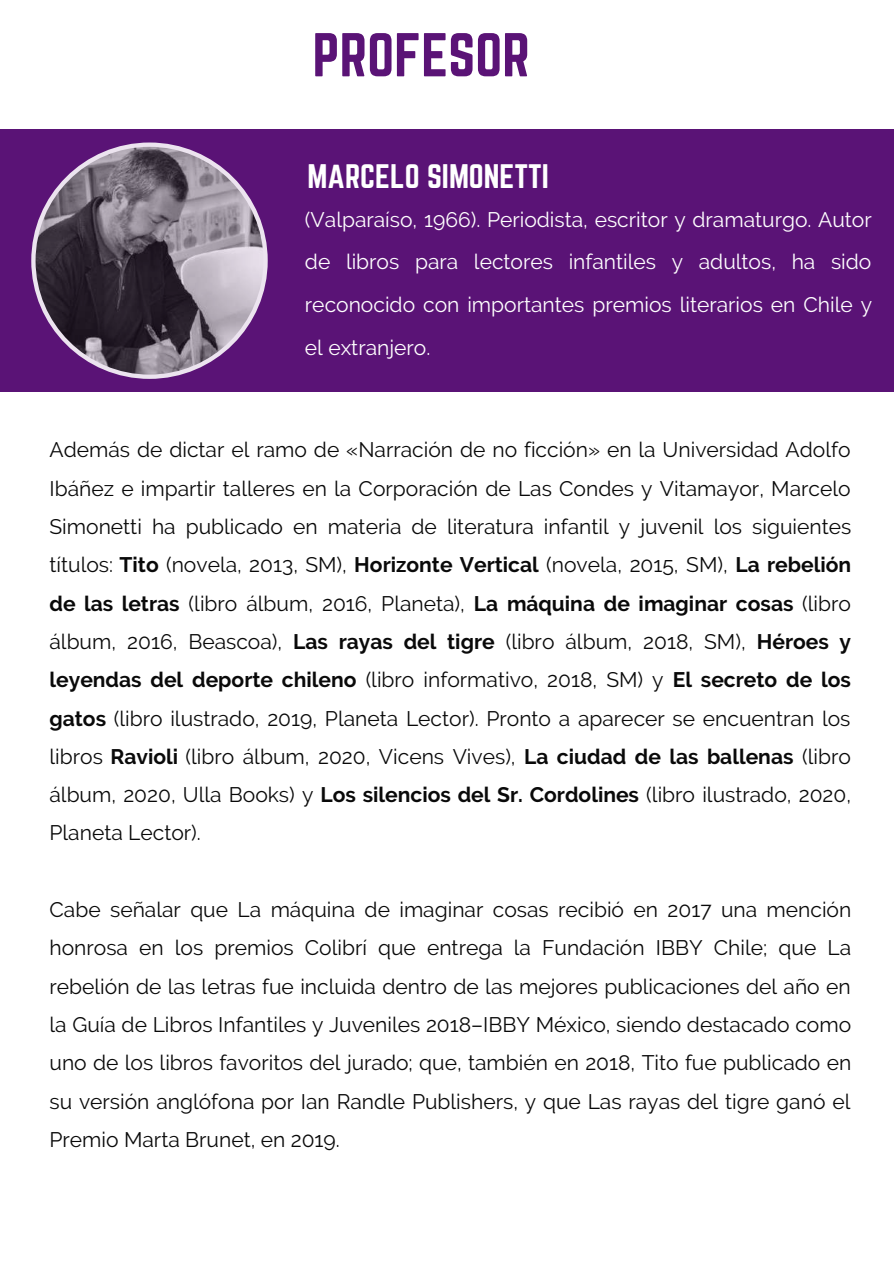
<style>
.page{position:relative;width:894px;height:1264px;background:#fff}
.page>*{position:absolute;margin:0;border:0;box-sizing:border-box;transform-origin:0 0}
.t1{font:54px "Norwester";color:#5a1376}
.t2{font:29.85px "Norwester";color:#fff}
.t3{font:21px/38.2px "Raleway";color:#000;text-align:justify}
.t4{font:21px/42.8px "Raleway";color:#fff;text-align:justify}
.s1{font-weight:700}
</style>
<div class="page">
<div style="left:0;top:129px;width:893px;height:263px;background:#5a1376"></div>
<svg style="left:31px;top:142px;width:236px;height:237px"></svg>
<h1 class="t1" style="left:312px;top:29px;width:219px">PROFESOR</h1>
<h2 class="t2" style="left:307px;top:162px;width:243px">MARCELO SIMONETTI</h2>
<p class="t4" style="left:305px;top:198px;width:568px">(Valparaíso, 1966). Periodista, escritor y dramaturgo. Autor de libros para lectores infantiles y adultos, ha sido reconocido con importantes premios literarios en Chile y el extranjero.</p>
<p class="t3" style="left:49px;top:431px;width:803px">Además de dictar el ramo de «Narración de no ficción» en la Universidad Adolfo Ibáñez e impartir talleres en la Corporación de Las Condes y Vitamayor, Marcelo Simonetti ha publicado en materia de literatura infantil y juvenil los siguientes títulos: <span class="s1">Tito</span> (novela, 2013, SM), <span class="s1">Horizonte Vertical</span> (novela, 2015, SM), <span class="s1">La rebelión de las letras</span> (libro álbum, 2016, Planeta), <span class="s1">La máquina de imaginar cosas</span> (libro álbum, 2016, Beascoa), <span class="s1">Las rayas del tigre</span> (libro álbum, 2018, SM), <span class="s1">Héroes y leyendas del deporte chileno</span> (libro informativo, 2018, SM) y <span class="s1">El secreto de los gatos</span> (libro ilustrado, 2019, Planeta Lector). Pronto a aparecer se encuentran los libros <span class="s1">Ravioli</span> (libro álbum, 2020, Vicens Vives), <span class="s1">La ciudad de las ballenas</span> (libro álbum, 2020, Ulla Books) y <span class="s1">Los silencios del Sr. Cordolines</span> (libro ilustrado, 2020, Planeta Lector).</p>
<p class="t3" style="left:49px;top:890px;width:803px">Cabe señalar que La máquina de imaginar cosas recibió en 2017 una mención honrosa en los premios Colibrí que entrega la Fundación IBBY Chile; que La rebelión de las letras fue incluida dentro de las mejores publicaciones del año en la Guía de Libros Infantiles y Juveniles 2018–IBBY México, siendo destacado como uno de los libros favoritos del jurado; que, también en 2018, Tito fue publicado en su versión anglófona por Ian Randle Publishers, y que Las rayas del tigre ganó el Premio Marta Brunet, en 2019.</p>
</div>
